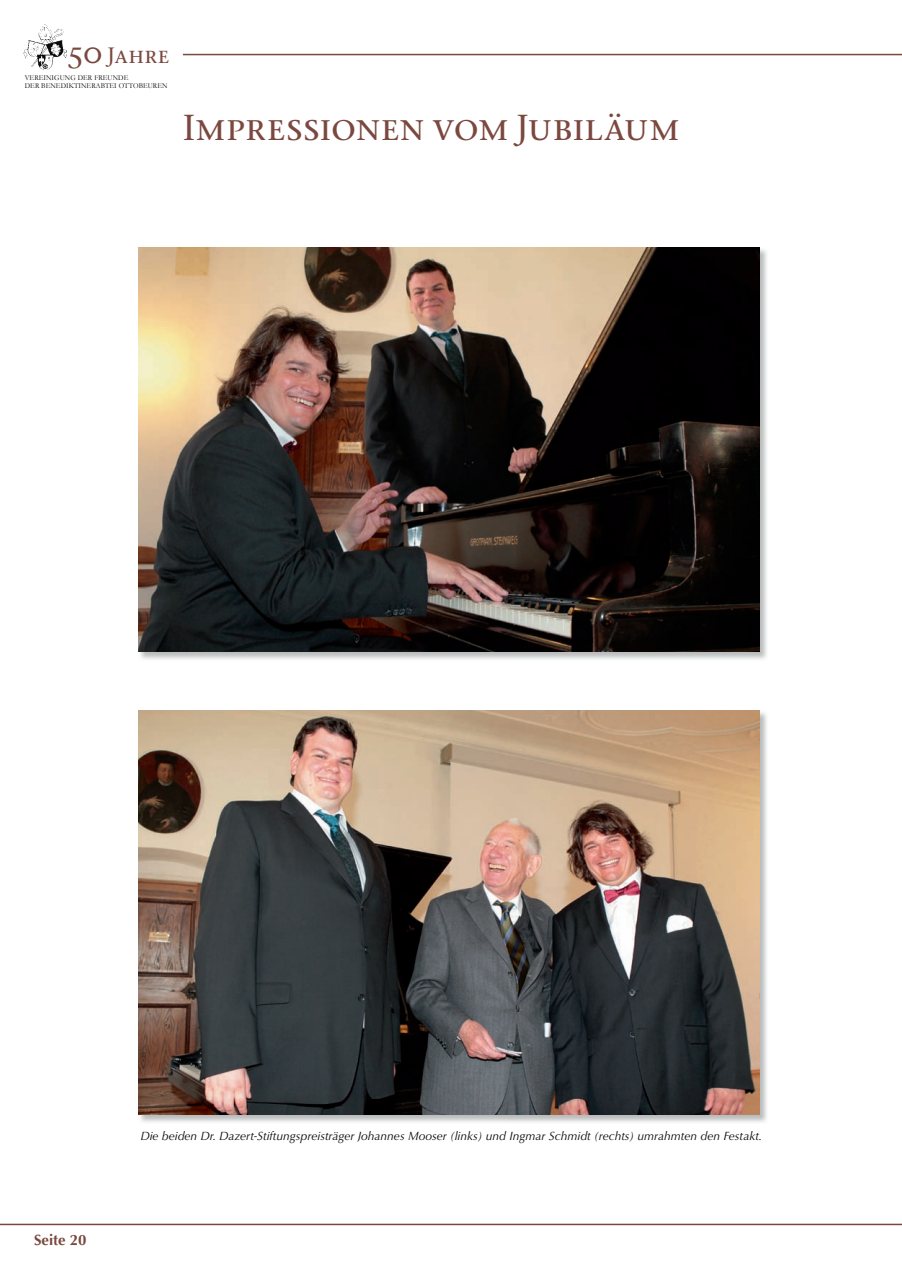
<style>
.page{position:relative;width:902px;height:1272px;background:#fff}
.page>*{position:absolute;margin:0;border:0;box-sizing:border-box;transform-origin:0 0}
.t1{font:500 36px "Stone Serif SCITC";color:#7a483f}
.t2{font:500 22.2px "Stone Serif SCITC";letter-spacing:.01em;color:#7a483f}
.t3{font:700 15px "Optima LT";color:#7a483f}
.t4{font:italic 12px "Optima LT";color:#0b0b0e}
.t5{font:7.5px/8.2px "Garamond";letter-spacing:.01em;color:#0b0b0e;scale:.94 1}
.s1{font-size:30.75px}
</style>
<div class="page">
<img style="left:23px;top:24px;width:43px;height:46px">
<hr style="left:183px;top:54px;width:718px;height:1px;background:#7a483f">
<hr style="left:0;top:1223px;width:901px;height:2px;background:#7a483f">
<img style="left:138px;top:710px;width:629px;height:412px">
<img style="left:138px;top:710px;width:621px;height:404px">
<img style="left:138px;top:247px;width:629px;height:412px">
<img style="left:138px;top:248px;width:621px;height:404px">
<h2 class="t2" style="left:67px;top:41px;width:104px"><span class="s1">50</span> Jahre</h2>
<p class="t5" style="left:25px;top:73px;width:153px">VEREINIGUNG DER FREUNDE<br>DER BENEDIKTINERABTEI OTTOBEUREN</p>
<h1 class="t1" style="left:183px;top:105px;width:498px">Impressionen vom Jubiläum</h1>
<p class="t3" style="left:34px;top:1230px;width:54px">Seite 20</p>
<p class="t4" style="left:140px;top:1129px;width:623px">Die beiden Dr. Dazert-Stiftungspreisträger Johannes Mooser (links) und Ingmar Schmidt (rechts) umrahmten den Festakt.</p>
</div>
